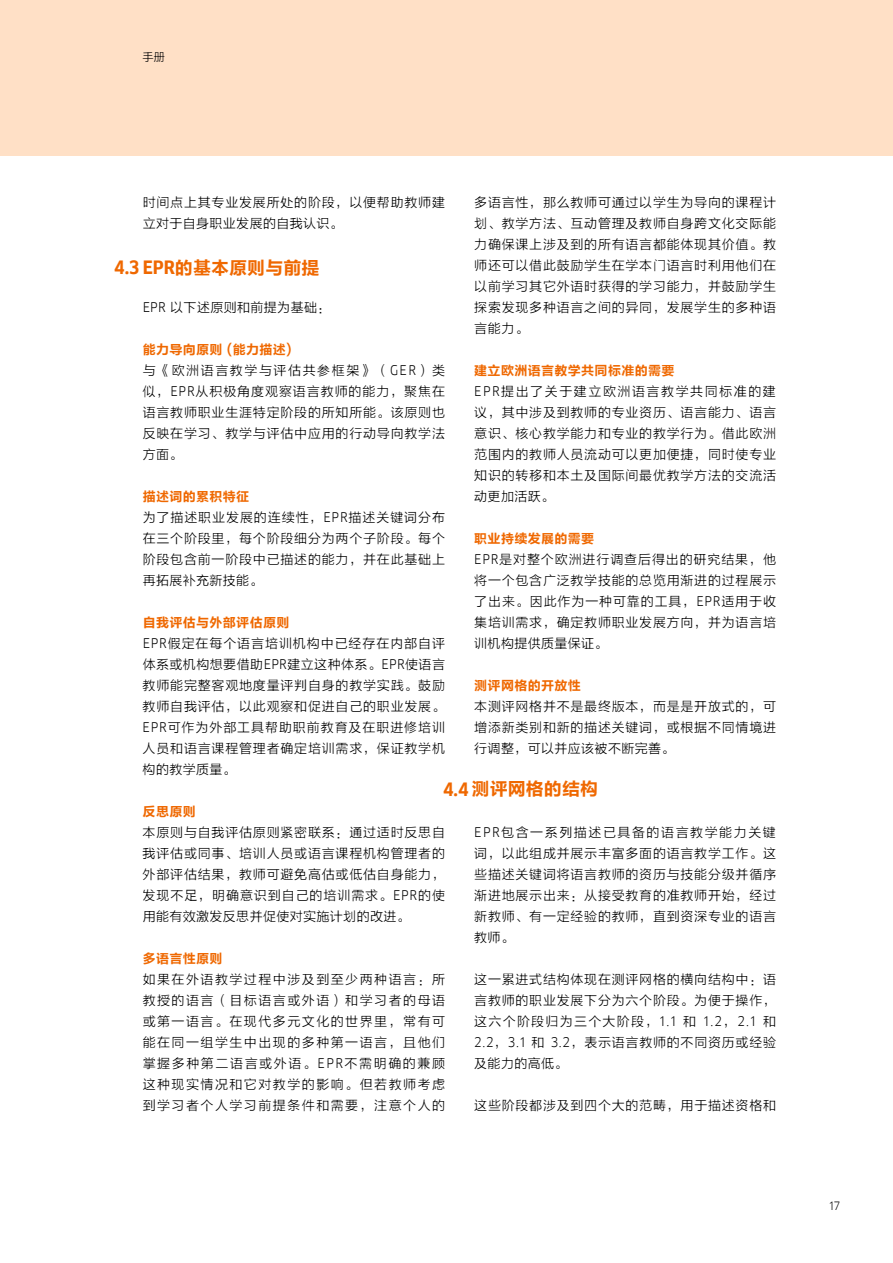
<style>
.page{position:relative;width:893px;height:1263px;background:#fff}
.page>*{position:absolute;margin:0;border:0;box-sizing:border-box;transform-origin:0 0}
.t1{font:18px "FZLTCHJW GB1 0";letter-spacing:.005em;color:#ef6800}
.t2{font:13.05px/21px "FZLTXHK";letter-spacing:.055em;color:#000;text-align:justify}
.t3{font:13.05px "FZLTCHJW GB1 0";letter-spacing:.025em;color:#ef6800}
.t4{font:13.05px "FZLTXHK";letter-spacing:.025em;color:#000}
.t5{font:11.25px "Goethe FF Clan";color:#000}
.t6{font:11.25px "FZLTXHK";color:#000}
.s1{font-family:"Goethe FF Clan"}
.s2{font-family:"Goethe FF Clan";font-weight:700}
</style>
<div class="page">
<div style="left:0;top:0;width:893px;height:155px;background:#ffe0c6"></div>
<p class="t6" style="left:142px;top:51px;width:24px">手册</p>
<p class="t2" style="left:143px;top:192px;width:304px">时间点上其专业发展所处的阶段，以便帮助教师建立对于自身职业发展的自我认识。</p>
<p class="t2" style="left:474px;top:192px;width:303px">多语言性，那么教师可通过以学生为导向的课程计划、教学方法、互动管理及教师自身跨文化交际能力确保课上涉及到的所有语言都能体现其价值。教师还可以借此鼓励学生在学本门语言时利用他们在以前学习其它外语时获得的学习能力，并鼓励学生探索发现多种语言之间的异同，发展学生的多种语言能力。</p>
<p class="t3" style="left:474px;top:363px;width:202px">建立欧洲语言教学共同标准的需要</p>
<p class="t2" style="left:474px;top:381px;width:303px"><span class="s1">EPR</span>提出了关于建立欧洲语言教学共同标准的建议，其中涉及到教师的专业资历、语言能力、语言意识、核心教学能力和专业的教学行为。借此欧洲范围内的教师人员流动可以更加便捷，同时使专业知识的转移和本土及国际间最优教学方法的交流活动更加活跃。</p>
<p class="t3" style="left:474px;top:531px;width:122px">职业持续发展的需要</p>
<p class="t2" style="left:474px;top:549px;width:303px"><span class="s1">EPR</span>是对整个欧洲进行调查后得出的研究结果，他将一个包含广泛教学技能的总览用渐进的过程展示了出来。因此作为一种可靠的工具，<span class="s1">EPR</span>适用于收集培训需求，确定教师职业发展方向，并为语言培训机构提供质量保证。</p>
<p class="t3" style="left:474px;top:678px;width:108px">测评网格的开放性</p>
<p class="t2" style="left:474px;top:696px;width:303px">本测评网格并不是最终版本，而是是开放式的，可增添新类别和新的描述关键词，或根据不同情境进行调整，可以并应该被不断完善。</p>
<h1 class="t1" style="left:114px;top:258px;width:207px"><span class="s2">4.3 EPR</span>的基本原则与前提</h1>
<p class="t4" style="left:143px;top:300px;width:189px"><span class="s1">EPR</span> 以下述原则和前提为基础：</p>
<p class="t3" style="left:143px;top:342px;width:151px">能力导向原则 (能力描述)</p>
<p class="t2" style="left:143px;top:360px;width:304px">与《欧洲语言教学与评估共参框架》（<span class="s1">GER</span>）类似，<span class="s1">EPR</span>从积极角度观察语言教师的能力，聚焦在语言教师职业生涯特定阶段的所知所能。该原则也反映在学习、教学与评估中应用的行动导向教学法方面。</p>
<p class="t3" style="left:143px;top:489px;width:108px">描述词的累积特征</p>
<p class="t2" style="left:143px;top:507px;width:304px">为了描述职业发展的连续性，<span class="s1">EPR</span>描述关键词分布在三个阶段里，每个阶段细分为两个子阶段。每个阶段包含前一阶段中已描述的能力，并在此基础上再拓展补充新技能。</p>
<p class="t3" style="left:143px;top:615px;width:148px">自我评估与外部评估原则</p>
<p class="t2" style="left:143px;top:633px;width:304px"><span class="s1">EPR</span>假定在每个语言培训机构中已经存在内部自评体系或机构想要借助<span class="s1">EPR</span>建立这种体系。<span class="s1">EPR</span>使语言教师能完整客观地度量评判自身的教学实践。鼓励教师自我评估，以此观察和促进自己的职业发展。<span class="s1">EPR</span>可作为外部工具帮助职前教育及在职进修培训人员和语言课程管理者确定培训需求，保证教学机构的教学质量。</p>
<p class="t3" style="left:143px;top:804px;width:55px">反思原则</p>
<p class="t2" style="left:143px;top:822px;width:304px">本原则与自我评估原则紧密联系：通过适时反思自我评估或同事、培训人员或语言课程机构管理者的外部评估结果，教师可避免高估或低估自身能力，发现不足，明确意识到自己的培训需求。<span class="s1">EPR</span>的使用能有效激发反思并促使对实施计划的改进。</p>
<p class="t3" style="left:143px;top:951px;width:81px">多语言性原则</p>
<p class="t2" style="left:143px;top:969px;width:304px">如果在外语教学过程中涉及到至少两种语言：所教授的语言（目标语言或外语）和学习者的母语或第一语言。在现代多元文化的世界里，常有可能在同一组学生中出现的多种第一语言，且他们掌握多种第二语言或外语。<span class="s1">EPR</span>不需明确的兼顾这种现实情况和它对教学的影响。但若教师考虑到学习者个人学习前提条件和需要，注意个人的</p>
<h1 class="t1" style="left:443px;top:779px;width:157px"><span class="s2">4.4</span> 测评网格的结构</h1>
<p class="t2" style="left:474px;top:822px;width:303px"><span class="s1">EPR</span>包含一系列描述已具备的语言教学能力关键词，以此组成并展示丰富多面的语言教学工作。这些描述关键词将语言教师的资历与技能分级并循序渐进地展示出来：从接受教育的准教师开始，经过新教师、有一定经验的教师，直到资深专业的语言教师。</p>
<p class="t2" style="left:474px;top:969px;width:303px">这一累进式结构体现在测评网格的横向结构中：语言教师的职业发展下分为六个阶段。为便于操作，这六个阶段归为三个大阶段，<span class="s1">1.1</span> 和 <span class="s1">1.2</span>，<span class="s1">2.1</span> 和<span class="s1">2.2</span>，<span class="s1">3.1</span> 和 <span class="s1">3.2</span>，表示语言教师的不同资历或经验及能力的高低。</p>
<p class="t2" style="left:474px;top:1095px;width:303px">这些阶段都涉及到四个大的范畴，用于描述资格和</p>
<p class="t5" style="left:829px;top:1199px;width:13px">17</p>
</div>
